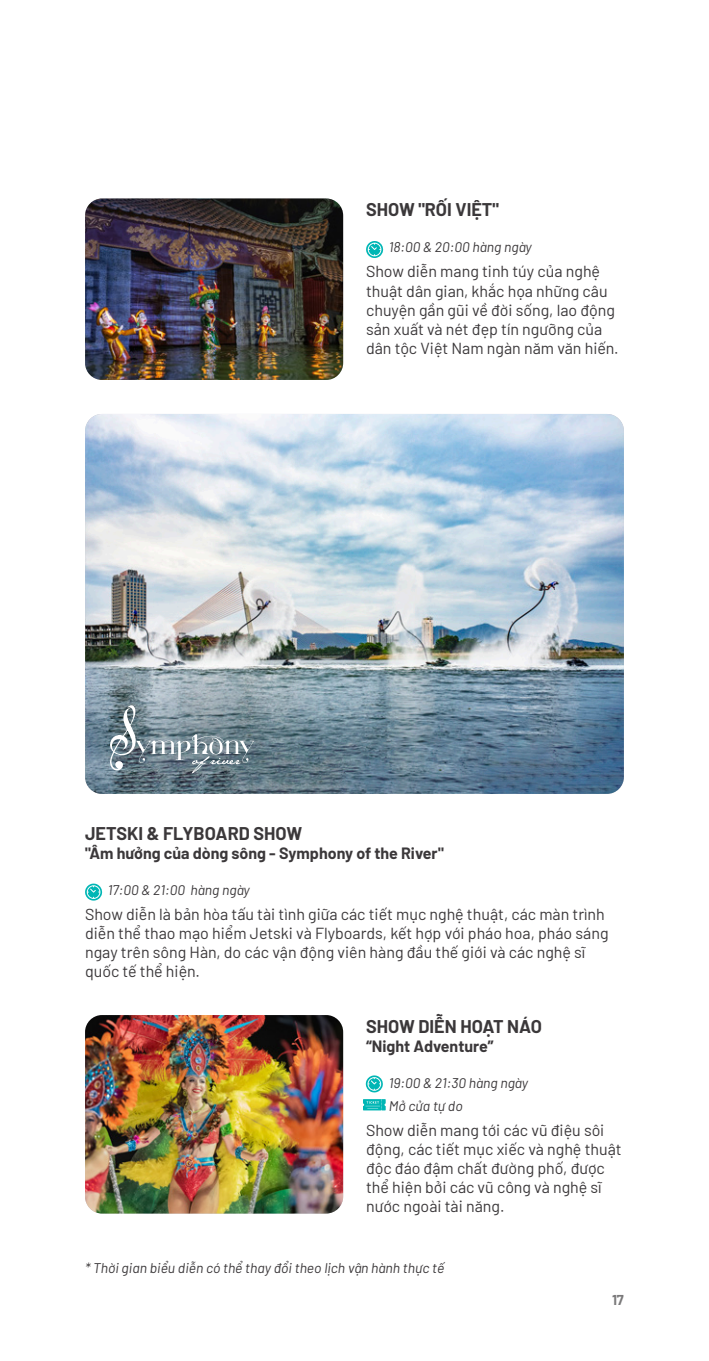
<style>
.page{position:relative;width:709px;height:1361px;background:#fff}
.page>*{position:absolute;margin:0;border:0;box-sizing:border-box;transform-origin:0 0}
.Title_Black{font:700 18px "Barlow";color:#3b383a}
.Body_8{font:16px/19.2px "Barlow";color:#3b383a}
.Bold_8{font:700 16px "Barlow";color:#3b383a}
.INFO_7_BLACK{font:italic 14px "Barlow";color:#3b383a}
.Body_8-2{font:italic 14px "Barlow";color:#3b383a}
.t1{font:700 14px "Barlow";color:#7a797a}
</style>
<div class="page">
<img style="left:85px;top:414px;width:539px;height:380px">
<img style="left:85px;top:198px;width:258px;height:182px">
<img style="left:85px;top:1015px;width:258px;height:198px">
<svg style="left:366px;top:241px;width:17px;height:17px"></svg>
<svg style="left:85px;top:883px;width:18px;height:18px"></svg>
<svg style="left:366px;top:1075px;width:17px;height:18px"></svg>
<svg style="left:363px;top:1099px;width:23px;height:11px"></svg>
<svg style="left:110px;top:705px;width:144px;height:68px;background:#7f9199"></svg>
<p class="Title_Black" style="left:366px;top:197px;width:134px">SHOW "RỐI VIỆT"</p>
<p class="INFO_7_BLACK" style="left:389px;top:237px;width:144px">18:00 &amp; 20:00 hàng ngày</p>
<p class="Body_8" style="left:366px;top:261px;width:254px">Show diễn mang tinh túy của nghệ thuật dân gian, khắc họa những câu chuyện gần gũi về đời sống, lao động sản xuất và nét đẹp tín ngưỡng của dân tộc Việt Nam ngàn năm văn hiến.</p>
<p class="Title_Black" style="left:85px;top:820px;width:219px">JETSKI &amp; FLYBOARD SHOW</p>
<p class="Bold_8" style="left:85px;top:841px;width:360px">"Âm hưởng của dòng sông - Symphony of the River"</p>
<p class="INFO_7_BLACK" style="left:108px;top:880px;width:143px">17:00 &amp; 21:00 hàng ngày</p>
<p class="Body_8" style="left:85px;top:903px;width:525px">Show diễn là bản hòa tấu tài tình giữa các tiết mục nghệ thuật, các màn trình diễn thể thao mạo hiểm Jetski và Flyboards, kết hợp với pháo hoa, pháo sáng ngay trên sông Hàn, do các vận động viên hàng đầu thế giới và các nghệ sĩ quốc tế thể hiện.</p>
<p class="Title_Black" style="left:366px;top:1013px;width:177px">SHOW DIỄN HOẠT NÁO</p>
<p class="Bold_8" style="left:366px;top:1034px;width:129px">“Night Adventure”</p>
<p class="INFO_7_BLACK" style="left:389px;top:1073px;width:141px">19:00 &amp; 21:30 hàng ngày</p>
<p class="INFO_7_BLACK" style="left:389px;top:1095px;width:75px">Mở cửa tự do</p>
<p class="Body_8" style="left:366px;top:1119px;width:257px">Show diễn mang tới các vũ điệu sôi động, các tiết mục xiếc và nghệ thuật độc đáo đậm chất đường phố, được thể hiện bởi các vũ công và nghệ sĩ nước ngoài tài năng.</p>
<p class="Body_8-2" style="left:85px;top:1257px;width:361px">* Thời gian biểu diễn có thể thay đổi theo lịch vận hành thực tế</p>
<p class="t1" style="left:612px;top:1290px;width:13px">17</p>
</div>
